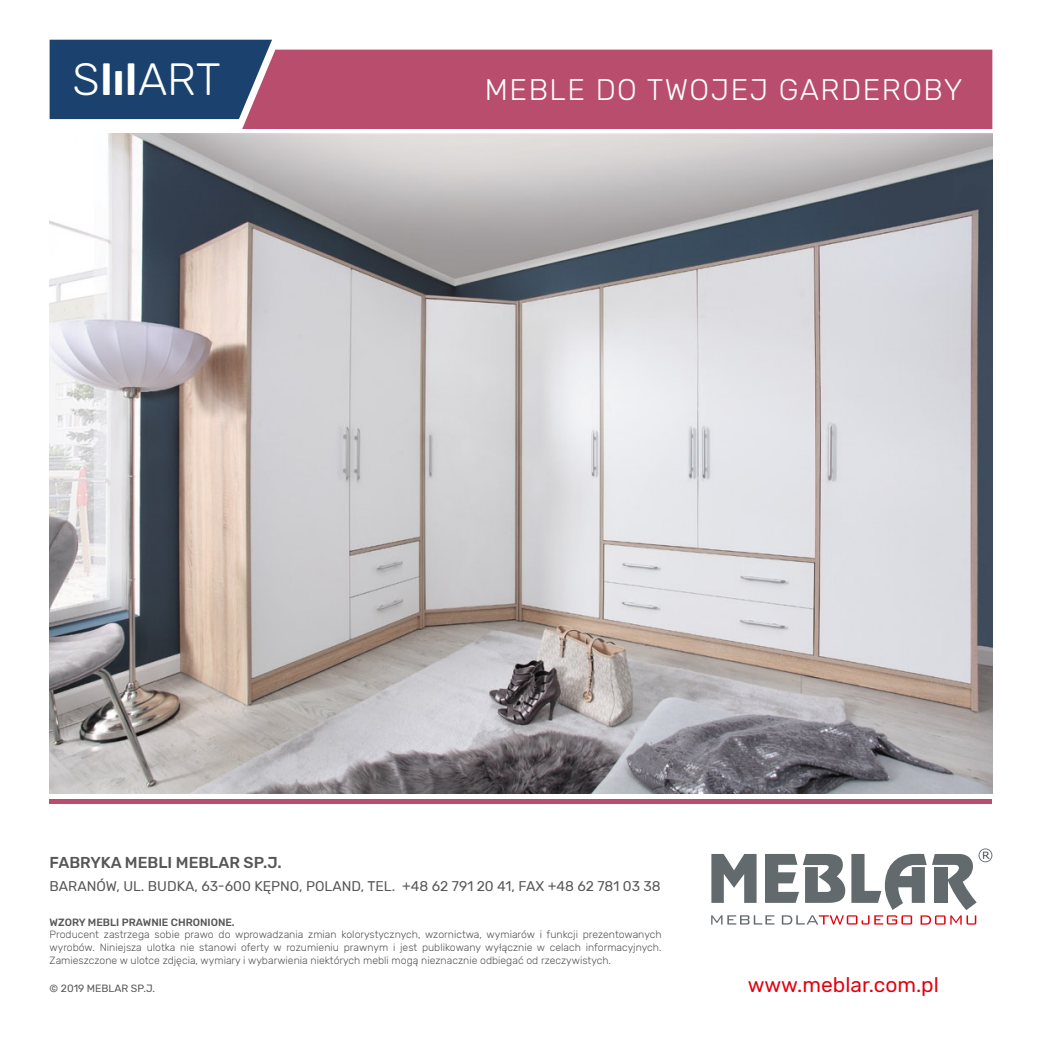
<style>
.page{position:relative;width:1042px;height:1042px;background:#fff}
.page>*{position:absolute;margin:0;border:0;box-sizing:border-box;transform-origin:0 0}
.t1{font:300 44.98px "Rubik";color:#fff}
.t2{font:300 29.75px "Rubik";letter-spacing:.05em;color:#fff}
.t3{font:21px "Rubik";color:#e3000f}
.t4{font:500 15.75px "Rubik";color:#575656}
.t5{font:14px "Rubik";color:#575656}
.t6{font:300 10.5px/12.6px "Rubik";color:#575656;text-align:justify}
.t7{font:500 10.5px "Rubik";color:#575656}
.t8{font:10.5px "Rubik";color:#575656}
.s1{font-weight:500}
.s2{font-weight:700;font-size:33.95px}
</style>
<div class="page">
<img style="left:50px;top:134px;width:942px;height:660px">
<svg style="left:711px;top:848px;width:281px;height:76px"></svg>
<div style="left:50px;top:799px;width:942px;height:5px;background:#b94d6d"></div>
<div style="left:242px;top:50px;width:750px;height:79px;background:#b94d6d"></div>
<svg style="left:50px;top:40px;width:222px;height:79px;background:#284772"></svg>
<h1 class="t1" style="left:73px;top:54px;width:150px">S<span class="s1">I</span><span class="s2">I</span><span class="s1">I</span>ART</h1>
<h2 class="t2" style="left:485px;top:73px;width:44px">Meble</h2>
<h2 class="t2" style="left:596px;top:73px;width:134px">do twojej</h2>
<h2 class="t2" style="left:779px;top:73px;width:42px">garder</h2>
<h2 class="t2" style="left:902px;top:73px;width:62px">oby</h2>
<h3 class="t4" style="left:50px;top:853px;width:233px">FABRYKA MEBLI MEBLAR SP.J.</h3>
<h3 class="t5" style="left:50px;top:878px;width:613px">BARANÓW, UL. BUDKA, 63-600 KĘPNO, POLAND, TEL. +48 62 791 20 41, FAX +48 62 781 03 38</h3>
<p class="t7" style="left:50px;top:916px;width:187px">WZORY MEBLI PRAWNIE CHRONIONE.</p>
<p class="t6" style="left:50px;top:928px;width:613px">Producent zastrzega sobie prawo do wprowadzania zmian kolorystycznych, wzornictwa, wymiarów i funkcji prezentowanych wyrobów. Niniejsza ulotka nie stanowi oferty w rozumieniu prawnym i jest publikowany wyłącznie w celach informacyjnych.<br>Zamieszczone w ulotce zdjęcia, wymiary i wybarwienia niektórych mebli mogą nieznacznie odbiegać od rzeczywistych.</p>
<p class="t8" style="left:50px;top:982px;width:107px">© 2019 MEBLAR SP.J.</p>
<h3 class="t3" style="left:748px;top:973px;width:193px">WWW.MEBLAR.COM.PL</h3>
</div>
